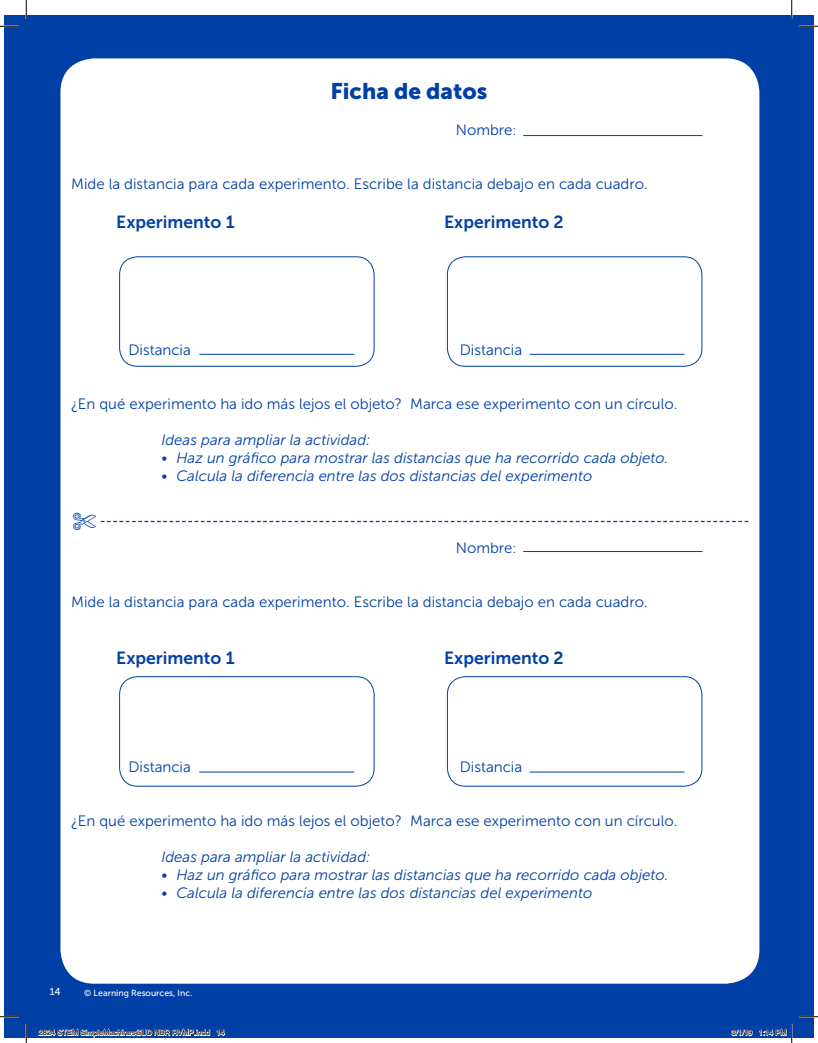
<style>
.page{position:relative;width:818px;height:1043px;background:#fff}
.page>*{position:absolute;margin:0;border:0;box-sizing:border-box;transform-origin:0 0}
.t1{font:22.5px "Museo Sans 900";color:#0040a6}
.t2{font:17.5px "Museo Sans 700";color:#0040a6}
.t3{font:15px "Museo Sans 300";color:#0040a6}
.t4{font:italic 15px "Museo Sans 300";color:#0040a6}
.t5{font:10px "Museo Sans 500";color:#fff}
.t6{font:8.75px "Museo Sans 500";color:#fff}
.t7{font:7.5px "Helvetica";color:#000}
.s1{font-size:13.75px}
</style>
<div class="page">
<div style="left:791px;top:15px;width:23px;height:1022px;background:#0040a6"></div>
<div style="left:4px;top:15px;width:787px;height:1022px;background:#0040a6"></div>
<div style="left:60px;top:58px;width:699px;height:925px;background:#fff;border-radius:34px"></div>
<hr style="left:523px;top:135px;width:179px;height:1px;background:#0040a6">
<hr style="left:523px;top:551px;width:179px;height:1px;background:#0040a6">
<hr style="left:529px;top:354px;width:155px;height:1px;background:#0040a6">
<hr style="left:529px;top:771px;width:155px;height:1px;background:#0040a6">
<hr style="left:199px;top:354px;width:155px;height:1px;background:#0040a6">
<hr style="left:199px;top:771px;width:155px;height:1px;background:#0040a6">
<div style="left:119px;top:256px;width:255px;height:110px;border:1px solid #0040a6;border-radius:18px"></div>
<div style="left:447px;top:256px;width:255px;height:110px;border:1px solid #0040a6;border-radius:18px"></div>
<div style="left:119px;top:676px;width:255px;height:110px;border:1px solid #0040a6;border-radius:18px"></div>
<div style="left:447px;top:676px;width:255px;height:110px;border:1px solid #0040a6;border-radius:18px"></div>
<svg style="left:0;top:25px;width:19px;height:2px"></svg>
<svg style="left:799px;top:25px;width:19px;height:2px"></svg>
<svg style="left:0;top:1015px;width:19px;height:2px"></svg>
<svg style="left:799px;top:1015px;width:19px;height:2px"></svg>
<svg style="left:25px;top:0;width:2px;height:19px"></svg>
<svg style="left:25px;top:1024px;width:2px;height:18px"></svg>
<svg style="left:790px;top:0;width:2px;height:19px"></svg>
<svg style="left:38px;top:1028px;width:172px;height:9px"></svg>
<svg style="left:217px;top:1029px;width:8px;height:7px"></svg>
<svg style="left:731px;top:1029px;width:21px;height:7px"></svg>
<svg style="left:759px;top:1024px;width:33px;height:18px"></svg>
<svg style="left:100px;top:520px;width:648px;height:3px"></svg>
<h1 class="t1" style="left:330px;top:79px;width:158px">Ficha de datos</h1>
<p class="t3" style="left:455px;top:122px;width:62px">Nombre<span class="s1">:</span></p>
<p class="t3" style="left:71px;top:176px;width:578px">Mide la distancia para cada experimento. Escribe la distancia debajo en cada cuadro.</p>
<p class="t2" style="left:116px;top:213px;width:120px">Experimento 1</p>
<p class="t2" style="left:444px;top:213px;width:121px">Experimento 2</p>
<p class="t3" style="left:128px;top:341px;width:64px">Distancia</p>
<p class="t3" style="left:459px;top:341px;width:64px">Distancia</p>
<p class="t3" style="left:71px;top:395px;width:607px">¿En qué experimento ha ido más lejos el objeto? Marca ese experimento con un círculo.</p>
<p class="t4" style="left:161px;top:431px;width:211px">Ideas para ampliar la actividad:</p>
<p class="t4" style="left:161px;top:449px;width:508px">• Haz un gráfico para mostrar las distancias que ha recorrido cada objeto.</p>
<p class="t4" style="left:161px;top:467px;width:432px">• Calcula la diferencia entre las dos distancias del experimento</p>
<p class="t3" style="left:455px;top:539px;width:62px">Nombre<span class="s1">:</span></p>
<p class="t3" style="left:71px;top:593px;width:578px">Mide la distancia para cada experimento. Escribe la distancia debajo en cada cuadro.</p>
<p class="t2" style="left:116px;top:648px;width:120px">Experimento 1</p>
<p class="t2" style="left:444px;top:648px;width:121px">Experimento 2</p>
<p class="t3" style="left:128px;top:758px;width:64px">Distancia</p>
<p class="t3" style="left:459px;top:758px;width:64px">Distancia</p>
<p class="t3" style="left:71px;top:812px;width:607px">¿En qué experimento ha ido más lejos el objeto? Marca ese experimento con un círculo.</p>
<p class="t4" style="left:161px;top:848px;width:211px">Ideas para ampliar la actividad:</p>
<p class="t4" style="left:161px;top:866px;width:508px">• Haz un gráfico para mostrar las distancias que ha recorrido cada objeto.</p>
<p class="t4" style="left:161px;top:884px;width:432px">• Calcula la diferencia entre las dos distancias del experimento</p>
<p class="t5" style="left:50px;top:986px;width:12px">14</p>
<p class="t6" style="left:84px;top:987px;width:110px">© Learning Resources, Inc.</p>
<p class="t7" style="left:39px;top:1027px;width:187px">2824 STEM SimpleMachinesGUD NBR RVMP.indd 14</p>
<p class="t7" style="left:731px;top:1027px;width:57px">3/1/19 1:14 PM</p>
</div>
